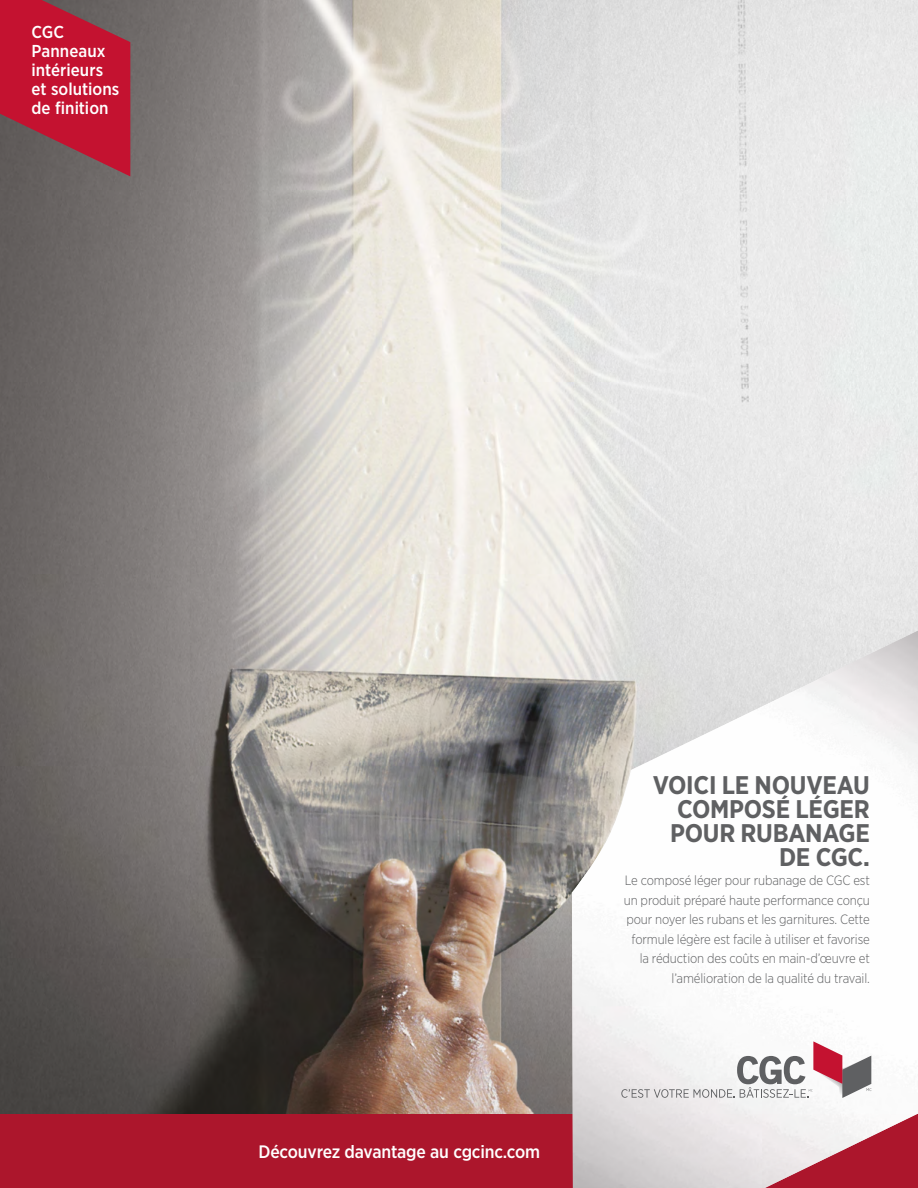
<style>
.page{position:relative;width:918px;height:1188px;background:#fff}
.page>*{position:absolute;margin:0;border:0;box-sizing:border-box;transform-origin:0 0}
.t1{font:700 25.5px/24px "Gotham Narrow";letter-spacing:-.01em;color:#5f6062;text-align:right}
.t2{font:500 18px "Gotham Narrow";letter-spacing:-.01em;color:#fff}
.t3{font:500 17.25px/19.2px "Gotham Narrow";color:#fff}
.t4{font:300 13.5px/19.5px "Gotham Narrow";letter-spacing:-.01em;color:#5f6062;text-align:right}
</style>
<div class="page">
<img style="left:0;top:0;width:918px;height:1115px">
<svg style="left:0;top:0;width:130px;height:176px;background:#ab263c"></svg>
<div style="left:0;top:1115px;width:918px;height:73px;background:#ac162c"></div>
<img style="left:572px;top:631px;width:346px;height:557px">
<svg style="left:621px;top:1041px;width:251px;height:57px"></svg>
<p class="t3" style="left:32px;top:22px;width:89px">CGC<br>Panneaux intérieurs et solutions de finition</p>
<h2 class="t2" style="left:258px;top:1140px;width:283px">Découvrez davantage au cgcinc.com</h2>
<h1 class="t1" style="left:653px;top:772px;width:218px">VOICI LE NOUVEAU<br>COMPOSÉ LÉGER<br>POUR RUBANAGE<br>DE CGC.</h1>
<p class="t4" style="left:624px;top:870px;width:248px">Le composé léger pour rubanage de CGC est un produit préparé haute performance conçu pour noyer les rubans et les garnitures. Cette formule légère est facile à utiliser et favorise la réduction des coûts en main-d’œuvre et l’amélioration de la qualité du travail.</p>
</div>
